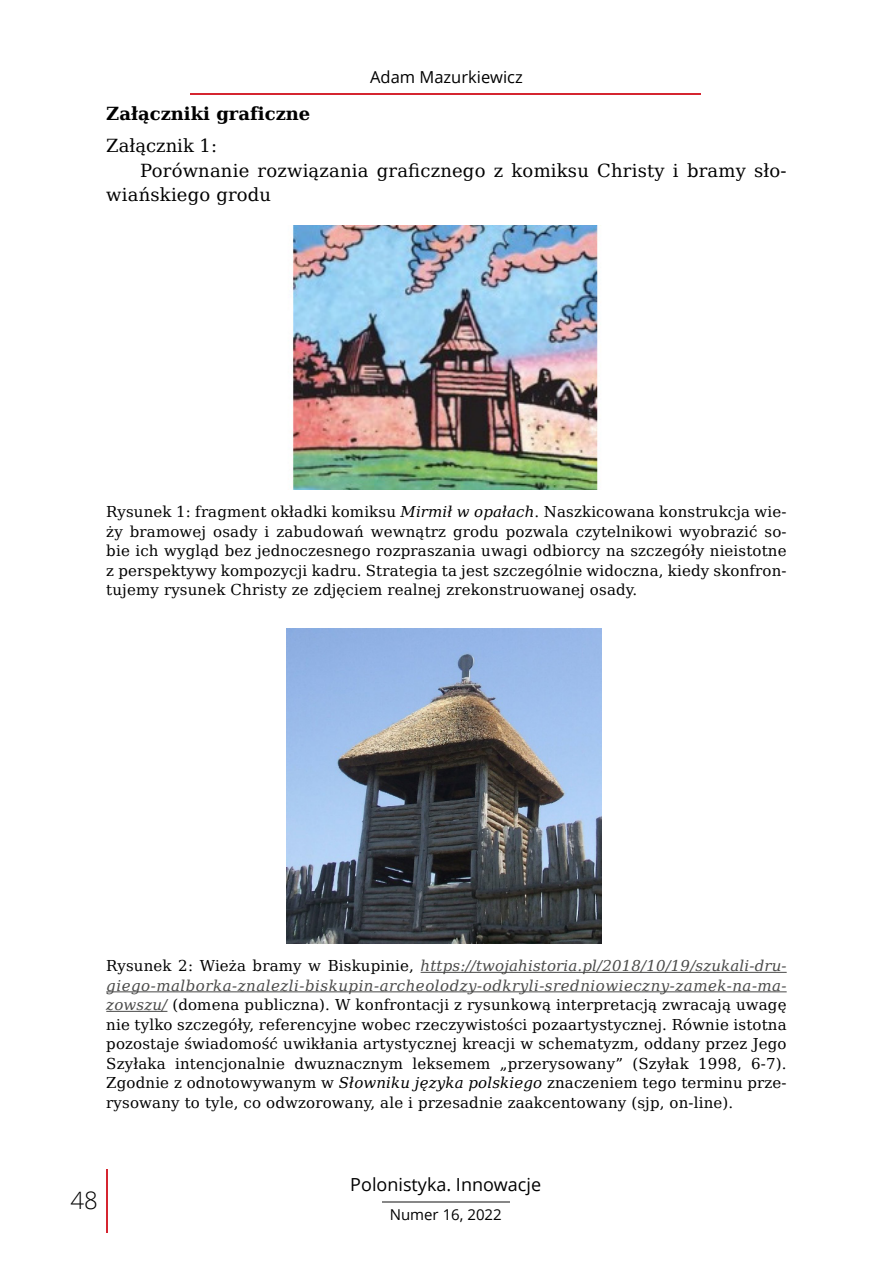
<style>
.page{position:relative;width:893px;height:1263px;background:#fff}
.page>*{position:absolute;margin:0;border:0;box-sizing:border-box;transform-origin:0 0}
.t1{font:300 24px "Open Sans";color:#000}
.akapit{font:18px/24px "DejaVu Serif";letter-spacing:.01em;color:#000}
.t2{font:18px "Open Sans";color:#000}
.podrozdzial{font:700 18px "DejaVu Serif";color:#000}
.t3{font:16.5px "Open Sans";color:#000}
.ilustracja_podpis{font:15px/19.5px "DejaVu Serif";letter-spacing:.01em;color:#000;text-align:justify}
.t4{font:15px "Open Sans";color:#000}
.s1{font-style:italic}
.s2{font-style:italic;color:#4a4a49}
</style>
<div class="page">
<hr style="left:106px;top:1169px;width:1px;height:64px;background:#d52530">
<hr style="left:191px;top:94px;width:510px;height:1px;background:#d52530">
<hr style="left:382px;top:1202px;width:127px;height:1px;background:#878787">
<hr style="left:421px;top:972px;width:366px;height:1px;background:#4a4a49">
<hr style="left:106px;top:991px;width:681px;height:1px;background:#4a4a49">
<hr style="left:106px;top:1011px;width:61px;height:1px;background:#4a4a49">
<img style="left:292px;top:225px;width:309px;height:264px">
<img style="left:287px;top:629px;width:315px;height:314px">
<p class="t3" style="left:370px;top:66px;width:154px">Adam Mazurkiewicz</p>
<p class="podrozdzial" style="left:106px;top:99px;width:206px">Załączniki graficzne</p>
<p class="akapit" style="left:106px;top:134px;width:112px">Załącznik 1:</p>
<p class="akapit" style="left:106px;top:158px;width:682px;text-indent:34px">Porównanie rozwiązania graficznego z komiksu Christy i bramy sło&shy;wiańskiego grodu</p>
<p class="ilustracja_podpis" style="left:106px;top:501px;width:682px">Rysunek 1: fragment okładki komiksu <span class="s1">Mirmił w opałach</span>. Naszkicowana konstrukcja wie&shy;ży bramowej osady i zabudowań wewnątrz grodu pozwala czytelnikowi wyobrazić so&shy;bie ich wygląd bez jednoczesnego rozpraszania uwagi odbiorcy na szczegóły nieistotne z perspektywy kompozycji kadru. Strategia ta jest szczególnie widoczna, kiedy skonfron&shy;tujemy rysunek Christy ze zdjęciem realnej zrekonstruowanej osady.</p>
<p class="ilustracja_podpis" style="left:106px;top:956px;width:682px">Rysunek 2: Wieża bramy w Biskupinie, <span class="s2">https://twojahistoria.pl/2018/10/19/szukali-dru&shy;giego-malborka-znalezli-biskupin-archeolodzy-odkryli-sredniowieczny-zamek-na-ma&shy;zowszu/</span> (domena publiczna). W konfrontacji z rysunkową interpretacją zwracają uwagę nie tylko szczegóły, referencyjne wobec rzeczywistości pozaartystycznej. Równie istotna pozostaje świadomość uwikłania artystycznej kreacji w schematyzm, oddany przez Jego Szyłaka intencjonalnie dwuznacznym leksemem „przerysowany” (Szyłak 1998, 6-7).<br>Zgodnie z odnotowywanym w <span class="s1">Słowniku języka polskiego</span> znaczeniem tego terminu prze&shy;rysowany to tyle, co odwzorowany, ale i przesadnie zaakcentowany (sjp, on-line).</p>
<h1 class="t1" style="left:70px;top:1184px;width:29px">48</h1>
<p class="t2" style="left:350px;top:1172px;width:192px">Polonistyka. Innowacje</p>
<p class="t4" style="left:390px;top:1204px;width:113px">Numer 16, 2022</p>
</div>
